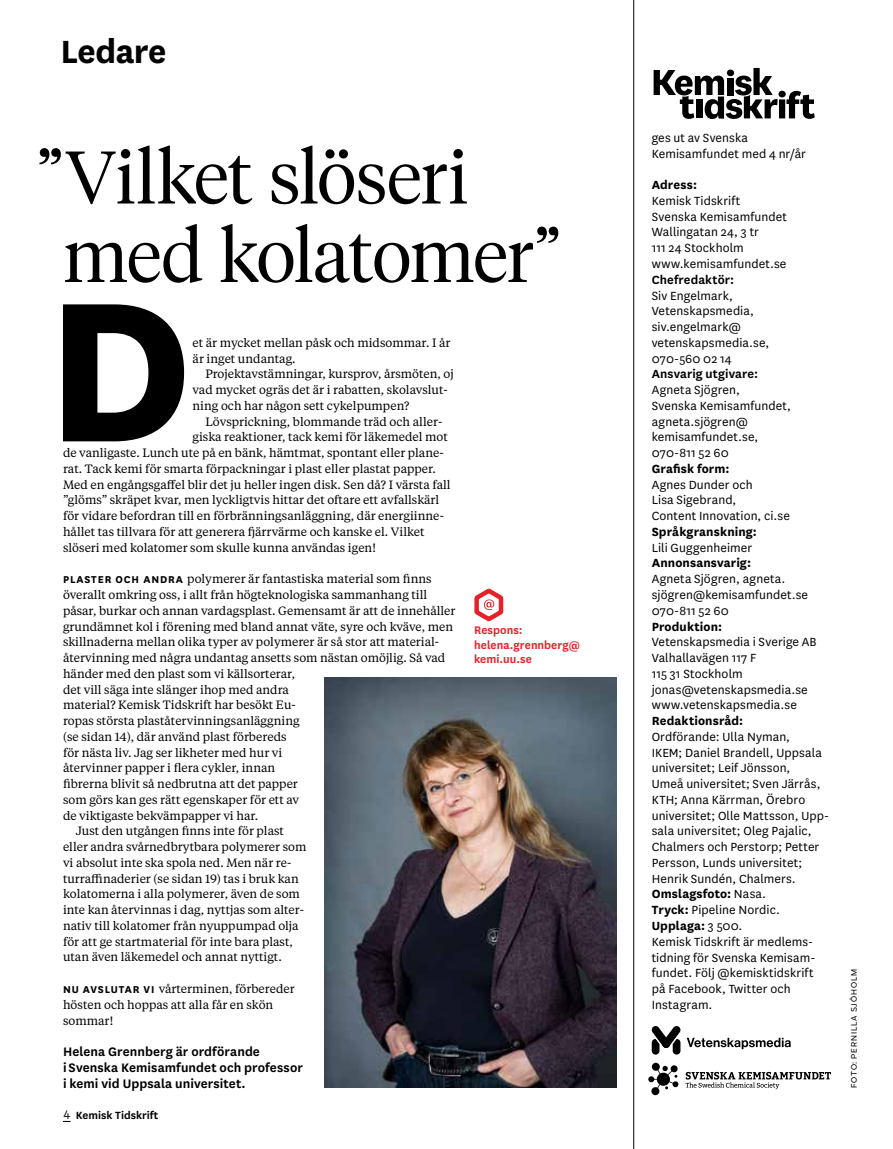
<style>
.page{position:relative;width:893px;height:1149px;background:#fff}
.page>*{position:absolute;margin:0;border:0;box-sizing:border-box;transform-origin:0 0}
.t1{font:300 73.95px/78.4px "Tiempos Headline";letter-spacing:-.005em;color:#000}
.t2{font:700 37.5px "National";letter-spacing:-.015em;color:#000}
.t3{font:600 14.4px/15.8px "National";letter-spacing:.005em;color:#000}
.t4{font:13.8px/15.8px "National";letter-spacing:.005em;color:#000}
.t5{font:700 13.8px "National";letter-spacing:.01em;color:#000}
.t6{font:600 13.8px "National";letter-spacing:.005em;color:#000}
.t7{font:600 12.9px/14.2px "National";letter-spacing:.005em;color:#e6212a}
.t8{font:600 12.15px "National";color:#000}
.t9{font:12px/15.8px "Tiempos Text";color:#000}
.t10{font:7.5px "Boomer";letter-spacing:.115em;color:#000}
.s1{font-family:"National";font-weight:700;font-size:11.7px}
.s2{font-family:"Maax Mono";font-weight:400}
.s3{font-weight:700}
</style>
<div class="page">
<hr style="left:633px;top:0;width:1px;height:1148px;background:#000">
<svg style="left:654px;top:68px;width:161px;height:51px"></svg>
<div style="left:727px;top:78px;width:7px;height:17px;background:#000"></div>
<div style="left:727px;top:70px;width:7px;height:6px;background:#000;border-radius:50%"></div>
<img style="left:325px;top:677px;width:292px;height:410px">
<svg style="left:63px;top:304px;width:121px;height:137px"></svg>
<svg style="left:685px;top:1071px;width:146px;height:17px"></svg>
<svg style="left:648px;top:1062px;width:30px;height:32px"></svg>
<svg style="left:687px;top:1037px;width:104px;height:11px"></svg>
<svg style="left:651px;top:1026px;width:30px;height:28px"></svg>
<svg style="left:474px;top:588px;width:30px;height:34px"></svg>
<h2 class="t2" style="left:60px;top:25px;width:107px">Ledare</h2>
<h1 class="t1" style="left:64px;top:134px;width:499px;text-indent:-26px">”Vilket slöseri med kolatomer”</h1>
<p class="t9" style="left:193px;top:334px;width:259px">et är mycket mellan påsk och midsommar. I år är inget undantag.</p>
<p class="t9" style="left:193px;top:365px;width:263px;text-indent:13px">Projektavstämningar, kursprov, årsmöten, oj vad mycket ogräs det är i rabatten, skolavslut&shy;ning och har någon sett cykelpumpen?</p>
<p class="t9" style="left:205px;top:413px;width:238px">Lövsprickning, blommande träd och aller-</p>
<p class="t9" style="left:193px;top:428px;width:257px">giska reaktioner, tack kemi för läkemedel mot</p>
<p class="t9" style="left:63px;top:444px;width:382px">de vanligaste. Lunch ute på en bänk, hämtmat, spontant eller plane-</p>
<p class="t9" style="left:63px;top:460px;width:374px">rat. Tack kemi för smarta förpackningar i plast eller plastat papper.</p>
<p class="t9" style="left:63px;top:476px;width:389px">Med en engångsgaffel blir det ju heller ingen disk. Sen då? I värsta fall</p>
<p class="t9" style="left:63px;top:491px;width:378px">”glöms” skräpet kvar, men lyckligtvis hittar det oftare ett avfallskärl</p>
<p class="t9" style="left:63px;top:507px;width:382px">för vidare befordran till en förbränningsanläggning, där energiinne-</p>
<p class="t9" style="left:63px;top:523px;width:363px">hållet tas tillvara för att generera fjärrvärme och kanske el. Vilket</p>
<p class="t9" style="left:63px;top:539px;width:314px">slöseri med kolatomer som skulle kunna användas igen!</p>
<p class="t9" style="left:63px;top:570px;width:370px"><span class="s1">PLASTER OCH ANDRA</span> polymerer är fantastiska material som finns</p>
<p class="t9" style="left:63px;top:586px;width:366px">överallt omkring oss, i allt från högteknologiska sammanhang till</p>
<p class="t9" style="left:63px;top:602px;width:394px">påsar, burkar och annan vardagsplast. Gemensamt är att de innehåller</p>
<p class="t9" style="left:63px;top:617px;width:392px">grundämnet kol i förening med bland annat väte, syre och kväve, men</p>
<p class="t9" style="left:63px;top:633px;width:377px">skillnaderna mellan olika typer av polymerer är så stor att material-</p>
<p class="t9" style="left:63px;top:649px;width:384px">återvinning med några undantag ansetts som nästan omöjlig. Så vad</p>
<p class="t9" style="left:63px;top:665px;width:234px">händer med den plast som vi källsorterar,</p>
<p class="t9" style="left:63px;top:680px;width:228px">det vill säga inte slänger ihop med andra</p>
<p class="t9" style="left:63px;top:696px;width:234px">material? Kemisk Tidskrift har besökt Eu-</p>
<p class="t9" style="left:63px;top:712px;width:238px">ropas största plaståtervinningsanläggning</p>
<p class="t9" style="left:63px;top:728px;width:225px">(se sidan 14), där använd plast förbereds</p>
<p class="t9" style="left:63px;top:743px;width:221px">för nästa liv. Jag ser likheter med hur vi</p>
<p class="t9" style="left:63px;top:759px;width:214px">återvinner papper i flera cykler, innan</p>
<p class="t9" style="left:63px;top:775px;width:236px">fibrerna blivit så nedbrutna att det papper</p>
<p class="t9" style="left:63px;top:791px;width:238px">som görs kan ges rätt egenskaper för ett av</p>
<p class="t9" style="left:63px;top:806px;width:197px">de viktigaste bekvämpapper vi har.</p>
<p class="t9" style="left:76px;top:822px;width:210px">Just den utgången finns inte för plast</p>
<p class="t9" style="left:63px;top:838px;width:245px">eller andra svårnedbrytbara polymerer som</p>
<p class="t9" style="left:63px;top:853px;width:230px">vi absolut inte ska spola ned. Men när re-</p>
<p class="t9" style="left:63px;top:869px;width:237px">turraffinaderier (se sidan 19) tas i bruk kan</p>
<p class="t9" style="left:63px;top:885px;width:238px">kolatomerna i alla polymerer, även de som</p>
<p class="t9" style="left:63px;top:901px;width:243px">inte kan återvinnas i dag, nyttjas som alter-</p>
<p class="t9" style="left:63px;top:916px;width:237px">nativ till kolatomer från nyuppumpad olja</p>
<p class="t9" style="left:63px;top:932px;width:231px">för att ge startmaterial för inte bara plast,</p>
<p class="t9" style="left:63px;top:948px;width:220px">utan även läkemedel och annat nyttigt.</p>
<p class="t9" style="left:63px;top:980px;width:233px"><span class="s1">NU AVSLUTAR VI</span> vårterminen, förbereder hösten och hoppas att alla får en skön sommar!</p>
<p class="t3" style="left:63px;top:1042px;width:241px">Helena Grennberg är ordförande<br>i Svenska Kemisamfundet och professor i kemi vid Uppsala universitet.</p>
<p class="t8" style="left:63px;top:1106px;width:97px"><span class="s2">4</span> Kemisk Tidskrift</p>
<p class="t7" style="left:474px;top:622px;width:107px">Respons: helena.grennberg@ kemi.uu.se</p>
<p class="t4" style="left:652px;top:129px;width:156px">ges ut av Svenska<br>Kemisamfundet med 4 nr/år</p>
<p class="t5" style="left:652px;top:175px;width:47px">Adress:</p>
<p class="t4" style="left:652px;top:192px;width:137px">Kemisk Tidskrift<br>Svenska Kemisamfundet<br>Wallingatan 24, 3 tr<br>111 24 Stockholm www.kemisamfundet.se</p>
<p class="t6" style="left:652px;top:270px;width:84px">Chefredaktör:</p>
<p class="t4" style="left:652px;top:287px;width:119px">Siv Engelmark,<br>Vetenskapsmedia, siv.engelmark@ vetenskapsmedia.se,<br>070-560 02 14</p>
<p class="t6" style="left:652px;top:364px;width:108px">Ansvarig utgivare:</p>
<p class="t4" style="left:652px;top:381px;width:141px">Agneta Sjögren,<br>Svenska Kemisamfundet, agneta.sjögren@ kemisamfundet.se,<br>070-811 52 60</p>
<p class="t5" style="left:652px;top:459px;width:79px">Grafisk form:</p>
<p class="t4" style="left:652px;top:476px;width:140px">Agnes Dunder och<br>Lisa Sigebrand,<br>Content Innovation, ci.se</p>
<p class="t5" style="left:652px;top:522px;width:107px">Språkgranskning:</p>
<p class="t4" style="left:652px;top:539px;width:102px">Lili Guggenheimer</p>
<p class="t5" style="left:652px;top:553px;width:101px">Annonsansvarig:</p>
<p class="t4" style="left:652px;top:570px;width:158px">Agneta Sjögren, agneta. sjögren@kemisamfundet.se<br>070-811 52 60</p>
<p class="t5" style="left:652px;top:616px;width:72px">Produktion:</p>
<p class="t4" style="left:652px;top:633px;width:166px">Vetenskapsmedia i Sverige AB<br>Valhallavägen 117 F<br>115 31 Stockholm jonas@vetenskapsmedia.se www.vetenskapsmedia.se</p>
<p class="t5" style="left:652px;top:710px;width:93px">Redaktionsråd:</p>
<p class="t4" style="left:652px;top:728px;width:177px">Ordförande: Ulla Nyman,<br>IKEM; Daniel Brandell, Uppsala universitet; Leif Jönsson,<br>Umeå universitet; Sven Järrås,<br>KTH; Anna Kärrman, Örebro universitet; Olle Mattsson, Upp&shy;sala universitet; Oleg Pajalic,<br>Chalmers och Perstorp; Petter<br>Persson, Lunds universitet;<br>Henrik Sundén, Chalmers.<br><span class="s3">Omslagsfoto:</span> Nasa.<br><span class="s3">Tryck:</span> Pipeline Nordic.<br><span class="s3">Upplaga:</span> 3 500.<br>Kemisk Tidskrift är medlems&shy;tidning för Svenska Kemisam&shy;fundet. Följ @kemisktidskrift på Facebook, Twitter och<br>Instagram.</p>
<p class="t10" style="left:850px;top:1087px;width:121px;rotate:-90deg">FOTO: PERNILLA SJÖHOLM</p>
</div>
